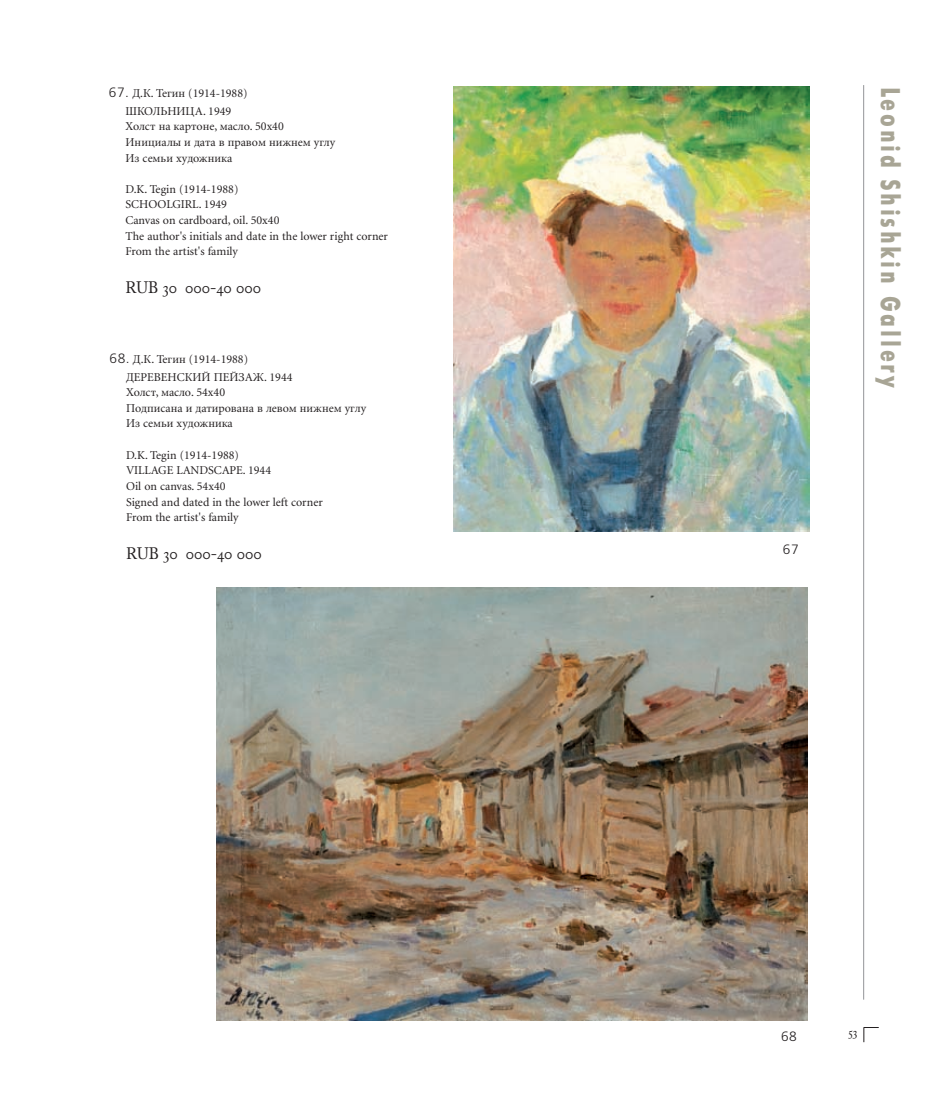
<style>
.page{position:relative;width:936px;height:1106px;background:#fff}
.page>*{position:absolute;margin:0;border:0;box-sizing:border-box;transform-origin:0 0}
.t1{font:27px "Futura Futuris X Cond C";letter-spacing:.1em;color:#a8a595}
.t2{font:16.5px "Adobe Caslon Regular SC";color:#231f20;scale:.95 1}
.t3{font:13.5px "Free Set C";color:#231f20}
.t4{font:12px/15.6px "Minion CYR";color:#231f20}
.t5{font:12px "Adobe Caslon Regular SC";color:#231f20}
.s1{font-family:"Free Set C";font-size:13.5px}
</style>
<div class="page">
<hr style="left:863px;top:85px;width:1px;height:914px;background:#939598">
<svg style="left:863px;top:1027px;width:15px;height:15px"></svg>
<img style="left:453px;top:86px;width:356px;height:445px">
<img style="left:217px;top:587px;width:590px;height:433px">
<p class="t4" style="left:108px;top:84px;width:140px;line-height:17.7px;text-align:center"><span class="s1">67.</span> Д.К. Тегин (1914-1988)<br>ШКОЛЬНИЦА. 1949</p>
<p class="t4" style="left:125px;top:119px;width:211px">Холст на картоне, масло. 50х40<br>Инициалы и дата в правом нижнем углу<br>Из семьи художника</p>
<p class="t4" style="left:125px;top:181px;width:264px">D.K. Tegin (1914-1988)<br>SCHOOLGIRL. 1949<br>Canvas on cardboard, oil. 50x40<br>The author's initials and date in the lower right corner<br>From the artist's family</p>
<h2 class="t2" style="left:125px;top:278px;width:144px">RUB 30 000-40 000</h2>
<p class="t4" style="left:126px;top:350px;width:168px;line-height:17.7px;text-indent:-17px"><span class="s1">68.</span> Д.К. Тегин (1914-1988)<br>ДЕРЕВЕНСКИЙ ПЕЙЗАЖ. 1944</p>
<p class="t4" style="left:126px;top:384px;width:241px">Холст, масло. 54х40<br>Подписана и датирована в левом нижнем углу<br>Из семьи художника</p>
<p class="t4" style="left:126px;top:447px;width:198px">D.K. Tegin (1914-1988)<br>VILLAGE LANDSCAPE. 1944<br>Oil on canvas. 54x40<br>Signed and dated in the lower left corner<br>From the artist's family</p>
<h2 class="t2" style="left:126px;top:544px;width:144px">RUB 30 000-40 000</h2>
<p class="t3" style="left:782px;top:541px;width:18px">67</p>
<h1 class="t1" style="left:905px;top:87px;width:302px;rotate:90deg">Leonid Shishkin Gallery</h1>
<p class="t3" style="left:780px;top:1028px;width:18px">68</p>
<p class="t5" style="left:848px;top:1024px;width:11px">53</p>
</div>
